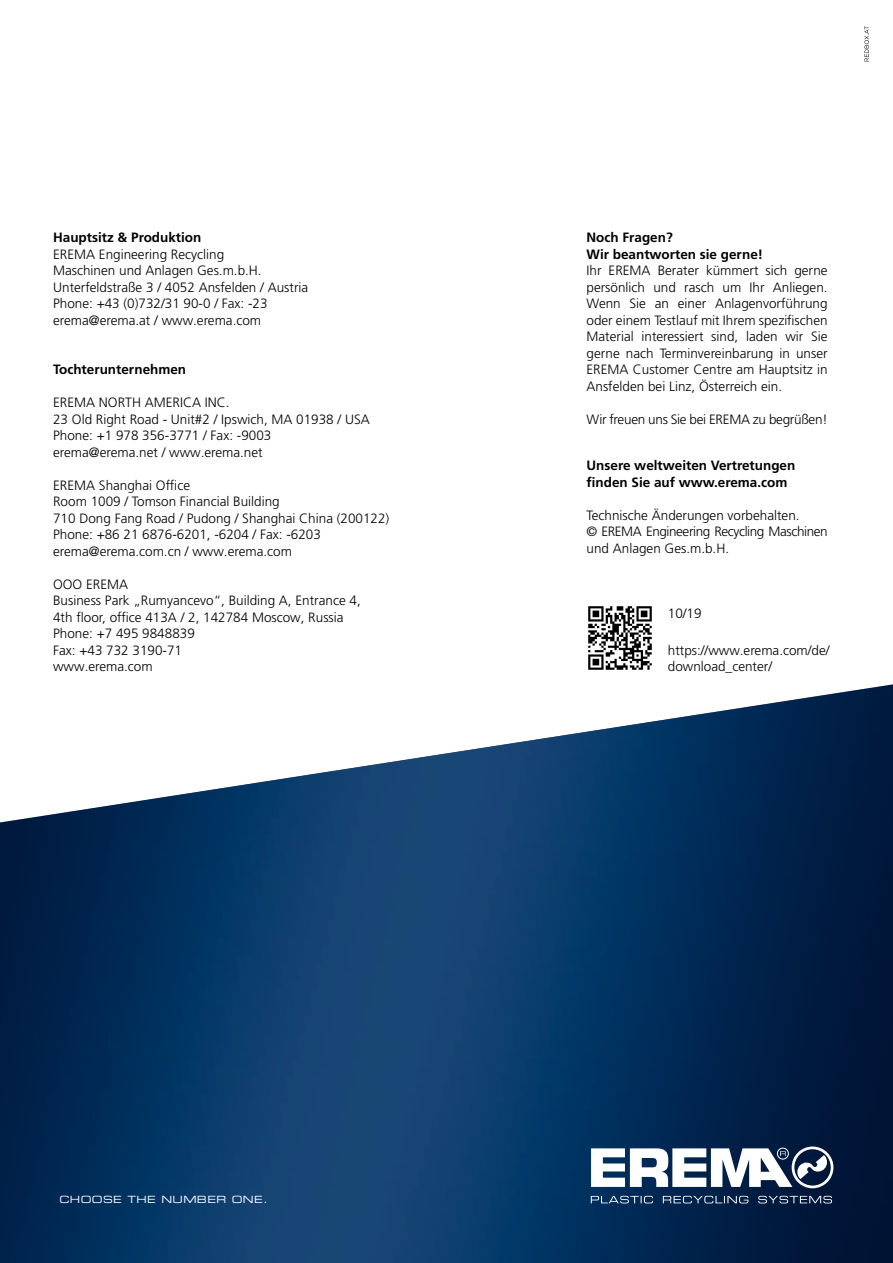
<style>
.page{position:relative;width:893px;height:1263px;background:#fff}
.page>*{position:absolute;margin:0;border:0;box-sizing:border-box;transform-origin:0 0}
.t1{font:300 13.5px/16.5px "Frutiger LT Pro";color:#000}
.t2{font:700 13.5px/16.5px "Frutiger";color:#000}
.t3{font:300 13.5px "Frutiger LT Pro";letter-spacing:-.02em;color:#000}
.t4{font:9.9px "Eurostile Extended Two";letter-spacing:.04em;color:#fff}
</style>
<div class="page">
<svg style="left:864px;top:26px;width:5px;height:35px"></svg>
<img style="left:0;top:684px;width:893px;height:579px">
<svg style="left:591px;top:1146px;width:242px;height:42px"></svg>
<svg style="left:591px;top:1196px;width:241px;height:7px;background:#3d5674"></svg>
<img style="left:588px;top:606px;width:64px;height:64px">
<p class="t2" style="left:53px;top:229px;width:150px">Hauptsitz &amp; Produktion</p>
<p class="t1" style="left:53px;top:246px;width:257px">EREMA Engineering Recycling<br>Maschinen und Anlagen Ges.m.b.H.<br>Unterfeldstraße 3 / 4052 Ansfelden / Austria Phone: +43 (0)732/31 90-0 / Fax: -23 erema@erema.at / www.erema.com</p>
<p class="t2" style="left:53px;top:361px;width:135px">Tochterunternehmen</p>
<p class="t1" style="left:53px;top:394px;width:318px">EREMA NORTH AMERICA INC.<br>23 Old Right Road - Unit#2 / Ipswich, MA 01938 / USA Phone: +1 978 356-3771 / Fax: -9003 erema@erema.net / www.erema.net</p>
<p class="t1" style="left:53px;top:477px;width:338px">EREMA Shanghai Office<br>Room 1009 / Tomson Financial Building<br>710 Dong Fang Road / Pudong / Shanghai China (200122)<br>Phone: +86 21 6876-6201, -6204 / Fax: -6203 erema@erema.com.cn / www.erema.com</p>
<p class="t1" style="left:53px;top:576px;width:309px">OOO EREMA<br>Business Park „Rumyancevo“, Building A, Entrance 4,<br>4th floor, office 413A / 2, 142784 Moscow, Russia<br>Phone: +7 495 9848839<br>Fax: +43 732 3190-71<br>www.erema.com</p>
<p class="t2" style="left:587px;top:229px;width:178px">Noch Fragen?<br>Wir beantworten sie gerne!</p>
<p class="t1" style="left:587px;top:262px;width:243px;text-align:justify">Ihr EREMA Berater kümmert sich gerne persönlich und rasch um Ihr Anliegen.<br>Wenn Sie an einer Anlagenvorführung oder einem Testlauf mit Ihrem spezifischen Material interessiert sind, laden wir Sie gerne nach Terminvereinbarung in unser EREMA Customer Centre am Hauptsitz in Ansfelden bei Linz, Österreich ein.</p>
<p class="t3" style="left:587px;top:411px;width:243px">Wir freuen uns Sie bei EREMA zu begrüßen!</p>
<p class="t2" style="left:587px;top:457px;width:210px">Unsere weltweiten Vertretungen finden Sie auf www.erema.com</p>
<p class="t1" style="left:587px;top:507px;width:243px">Technische Änderungen vorbehalten.<br>© EREMA Engineering Recycling Maschinen und Anlagen Ges.m.b.H.</p>
<p class="t1" style="left:668px;top:605px;width:35px">10/19</p>
<p class="t1" style="left:668px;top:642px;width:163px">https://www.erema.com/de/ download_center/</p>
<p class="t4" style="left:60px;top:1193px;width:210px">CHOOSE THE NUMBER ONE.</p>
</div>
